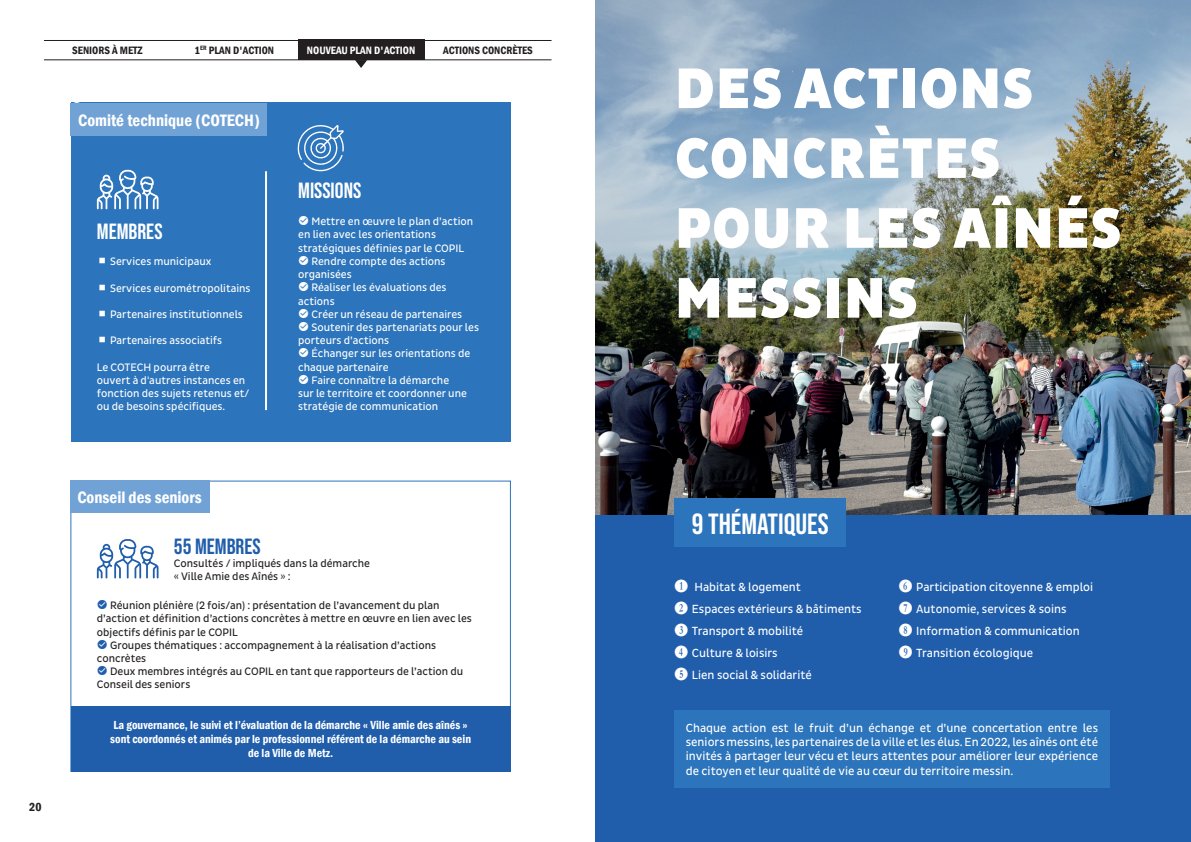
<style>
.page{position:relative;width:1191px;height:842px;background:#fff}
.page>*{position:absolute;margin:0;border:0;box-sizing:border-box;transform-origin:0 0}
.t1{font:900 58.2px/69.9px "Pluto Sans Cond";letter-spacing:.015em;color:#fff}
.t2{font:29.2px "Bebas Neue";color:#fff}
.t3{font:22px "Bebas Neue";color:#fff}
.t4{font:22px "Bebas Neue";color:#205eac}
.t5{font:600 condensed 17px "Franklin Gothic";color:#fff}
.t6{font:12px/22px "Pluto Sans Cond";color:#fff}
.t7{font:600 condensed 12px/14.4px "Franklin Gothic";color:#fff;text-align:center}
.t8{font:600 condensed 12px "Franklin Gothic";color:#231f20}
.t9{font:12px "Material Icons";color:#fff}
.t10{font:11px/13.2px "Pluto Sans Cond";color:#fff}
.t11{font:11px/13.2px "Pluto Sans Cond";color:#231f20}
.t12{font:600 condensed 11px "Franklin Gothic";color:#231f20}
.t13{font:600 condensed 11px "Franklin Gothic";color:#fff}
.s1{color:#205eac}
.s2{font-family:"Numberpile"}
</style>
<div class="page">
<div style="left:71px;top:103px;width:439px;height:339px;background:#2c74bb"></div>
<div style="left:71px;top:103px;width:196px;height:32px;background:#71a2d5"></div>
<svg style="left:97px;top:170px;width:61px;height:39px"></svg>
<hr style="left:265px;top:171px;width:2px;height:239px;background:#fff">
<svg style="left:297px;top:125px;width:47px;height:46px"></svg>
<div style="left:70px;top:480px;width:140px;height:33px;background:#71a2d5"></div>
<svg style="left:97px;top:539px;width:61px;height:39px"></svg>
<img style="left:595px;top:0;width:596px;height:515px">
<div style="left:595px;top:515px;width:596px;height:327px;background:#205eac"></div>
<div style="left:674px;top:498px;width:172px;height:49px;background:#2c74bb"></div>
<div style="left:674px;top:710px;width:435px;height:77px;background:#2c74bb"></div>
<div style="left:71px;top:706px;width:439px;height:66px;background:#205eac"></div>
<hr style="left:44px;top:40px;width:507px;height:1px;background:#231f20">
<hr style="left:44px;top:60px;width:507px;height:1px;background:#231f20">
<svg style="left:355px;top:60px;width:12px;height:8px"></svg>
<div style="left:298px;top:40px;width:126px;height:20px;background:#231f20"></div>
<p class="t12" style="left:72px;top:43px;width:72px">SENIORS À METZ</p>
<p class="t12" style="left:195px;top:43px;width:81px">1<sup>ER</sup> PLAN D'ACTION</p>
<p class="t13" style="left:307px;top:43px;width:110px">NOUVEAU PLAN D'ACTION</p>
<p class="t12" style="left:443px;top:43px;width:91px">ACTIONS CONCRÈTES</p>
<p class="t9" style="left:71px;top:101px;width:13px">●</p>
<h3 class="t5" style="left:78px;top:109px;width:183px">Comité technique (COTECH)</h3>
<h3 class="t3" style="left:97px;top:219px;width:67px">MEMBRES</h3>
<p class="t10" style="left:110px;top:255px;width:103px">Services municipaux</p>
<p class="t10" style="left:110px;top:281px;width:142px">Services eurométropolitains</p>
<p class="t10" style="left:110px;top:308px;width:134px">Partenaires institutionnels</p>
<p class="t10" style="left:110px;top:334px;width:114px">Partenaires associatifs</p>
<p class="t10" style="left:97px;top:361px;width:154px">Le COTECH pourra être<br>ouvert à d'autres instances en fonction des sujets retenus et/ ou de besoins spécifiques.</p>
<h3 class="t3" style="left:298px;top:178px;width:65px">MISSIONS</h3>
<p class="t10" style="left:298px;top:215px;width:177px">● Mettre en œuvre le plan d’action en lien avec les orientations stratégiques définies par le COPIL</p>
<p class="t10" style="left:298px;top:255px;width:149px">● Rendre compte des actions organisées</p>
<p class="t10" style="left:298px;top:281px;width:150px">● Réaliser les évaluations des actions</p>
<p class="t10" style="left:298px;top:308px;width:166px">● Créer un réseau de partenaires</p>
<p class="t10" style="left:298px;top:321px;width:182px">● Soutenir des partenariats pour les porteurs d’actions</p>
<p class="t10" style="left:298px;top:347px;width:174px">● Échanger sur les orientations de chaque partenaire</p>
<p class="t10" style="left:298px;top:374px;width:170px">● Faire connaître la démarche sur le territoire et coordonner une stratégie de communication</p>
<p class="t8" style="left:29px;top:799px;width:14px">20</p>
<h3 class="t5" style="left:77px;top:486px;width:126px">Conseil des seniors</h3>
<h3 class="t4" style="left:174px;top:534px;width:88px">55 MEMBRES</h3>
<p class="t11" style="left:174px;top:557px;width:198px">Consultés / impliqués dans la démarche « Ville Amie des Aînés » :</p>
<p class="t11" style="left:97px;top:599px;width:376px"><span class="s1">●</span> Réunion plénière (2 fois/an) : présentation de l’avancement du plan d’action et définition d’actions concrètes à mettre en œuvre en lien avec les objectifs définis par le COPIL</p>
<p class="t11" style="left:97px;top:639px;width:341px"><span class="s1">●</span> Groupes thématiques : accompagnement à la réalisation d’actions concrètes</p>
<p class="t11" style="left:97px;top:665px;width:368px"><span class="s1">●</span> Deux membres intégrés au COPIL en tant que rapporteurs de l’action du<br>Conseil des seniors</p>
<p class="t7" style="left:110px;top:717px;width:362px">La gouvernance, le suivi et l’évaluation de la démarche « Ville amie des aînés » sont coordonnés et animés par le professionnel référent de la démarche au sein de la Ville de Metz.</p>
<h1 class="t1" style="left:675px;top:55px;width:448px">DES ACTIONS<br>CONCRÈTES<br>POUR LES AÎNÉS<br>MESSINS</h1>
<h2 class="t2" style="left:691px;top:507px;width:139px">9 THÉMATIQUES</h2>
<p class="t6" style="left:674px;top:576px;width:189px"><span class="s2">B</span> Habitat &amp; logement<br><span class="s2">C</span> Espaces extérieurs &amp; bâtiments<br><span class="s2">D</span> Transport &amp; mobilité<br><span class="s2">E</span> Culture &amp; loisirs<br><span class="s2">F</span> Lien social &amp; solidarité</p>
<p class="t6" style="left:898px;top:576px;width:196px"><span class="s2">G</span> Participation citoyenne &amp; emploi<br><span class="s2">H</span> Autonomie, services &amp; soins<br><span class="s2">I</span> Information &amp; communication<br><span class="s2">J</span> Transition écologique</p>
<p class="t6" style="left:686px;top:720px;width:414px;line-height:14.4px;text-align:justify">Chaque action est le fruit d’un échange et d’une concertation entre les seniors messins, les partenaires de la ville et les élus. En 2022, les aînés ont été invités à partager leur vécu et leurs attentes pour améliorer leur expérience de citoyen et leur qualité de vie au cœur du territoire messin.</p>
</div>
